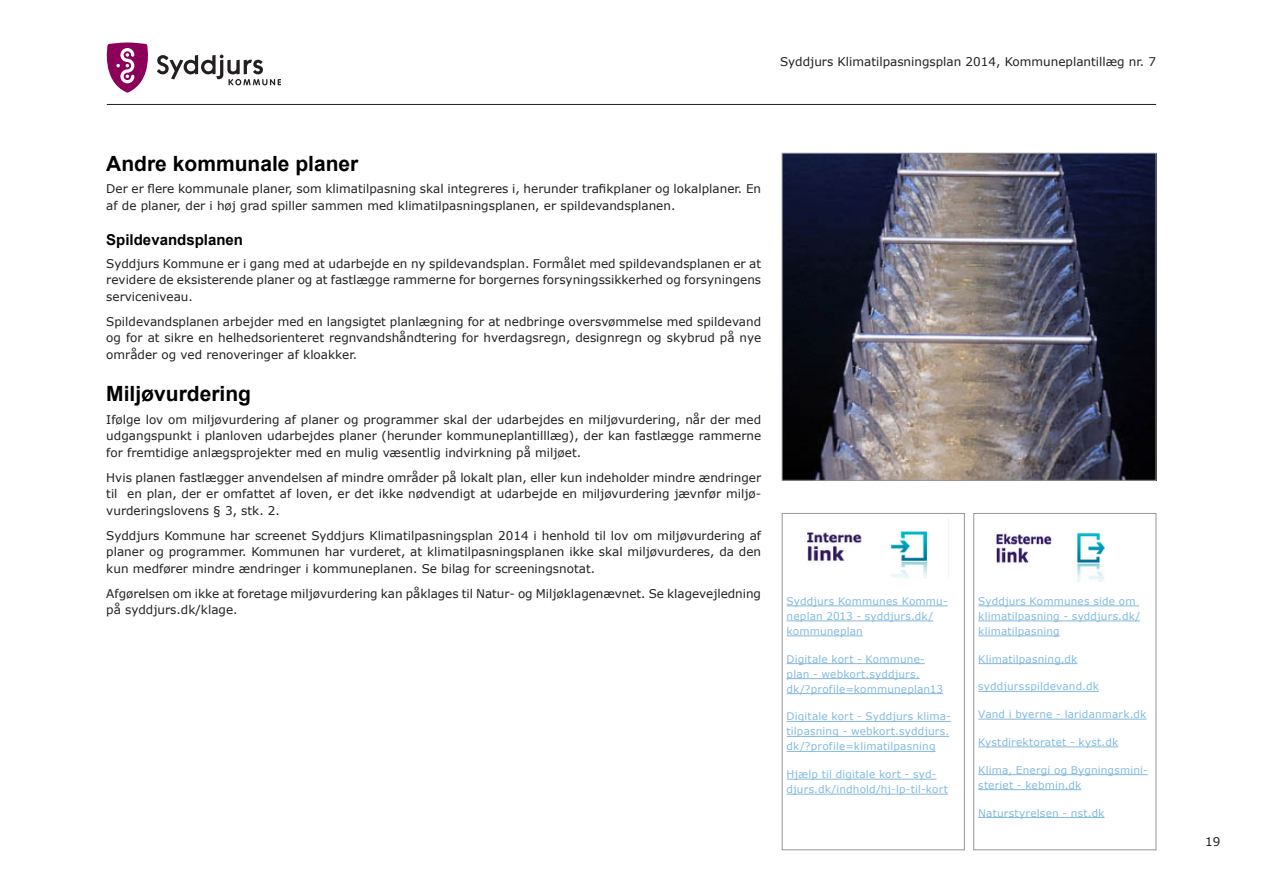
<style>
.page{position:relative;width:1263px;height:893px;background:#fff}
.page>*{position:absolute;margin:0;border:0;box-sizing:border-box;transform-origin:0 0}
.Overskrift_3{font:700 21px "Arial";color:#000}
.Overskrift_4{font:700 15px "Arial";color:#000}
.Brødtekst{font:12px/16.5px "Verdana";color:#231f20;text-align:justify}
.Link_tekst{font:10.5px/15px "Verdana";letter-spacing:.015em;color:#82bade}
</style>
<div class="page">
<hr style="left:107px;top:104px;width:1049px;height:1px;background:#231f20">
<svg style="left:107px;top:43px;width:174px;height:50px"></svg>
<hr style="left:978px;top:606px;width:161px;height:1px;background:#82bade">
<hr style="left:978px;top:621px;width:162px;height:1px;background:#82bade">
<hr style="left:978px;top:636px;width:82px;height:1px;background:#82bade">
<hr style="left:978px;top:663px;width:99px;height:1px;background:#82bade">
<hr style="left:978px;top:691px;width:121px;height:1px;background:#82bade">
<hr style="left:978px;top:719px;width:168px;height:1px;background:#82bade">
<hr style="left:978px;top:747px;width:140px;height:1px;background:#82bade">
<hr style="left:978px;top:774px;width:170px;height:1px;background:#82bade">
<hr style="left:978px;top:789px;width:103px;height:1px;background:#82bade">
<hr style="left:978px;top:817px;width:126px;height:1px;background:#82bade">
<div style="left:973px;top:513px;width:183px;height:337px;border:1px solid #939598"></div>
<img style="left:996px;top:533px;width:109px;height:48px">
<hr style="left:787px;top:606px;width:161px;height:1px;background:#82bade">
<hr style="left:787px;top:621px;width:146px;height:1px;background:#82bade">
<hr style="left:787px;top:636px;width:76px;height:1px;background:#82bade">
<hr style="left:787px;top:663px;width:138px;height:1px;background:#82bade">
<hr style="left:787px;top:678px;width:133px;height:1px;background:#82bade">
<hr style="left:787px;top:693px;width:156px;height:1px;background:#82bade">
<hr style="left:787px;top:721px;width:164px;height:1px;background:#82bade">
<hr style="left:787px;top:736px;width:162px;height:1px;background:#82bade">
<hr style="left:787px;top:751px;width:148px;height:1px;background:#82bade">
<hr style="left:787px;top:779px;width:149px;height:1px;background:#82bade">
<hr style="left:787px;top:794px;width:161px;height:1px;background:#82bade">
<div style="left:782px;top:513px;width:182px;height:337px;border:1px solid #939598"></div>
<img style="left:807px;top:531px;width:120px;height:48px">
<img style="left:784px;top:155px;width:370px;height:323px">
<div style="left:782px;top:153px;width:374px;height:327px;border:1px solid #939598"></div>
<p class="Brødtekst" style="left:780px;top:53px;width:377px">Syddjurs Klimatilpasningsplan 2014, Kommuneplantillæg nr. 7</p>
<p class="Overskrift_3" style="left:106px;top:149px;width:254px">Andre kommunale planer</p>
<p class="Brødtekst" style="left:106px;top:180px;width:656px">Der er flere kommunale planer, som klimatilpasning skal integreres i, herunder trafikplaner og lokalplaner. En af de planer, der i høj grad spiller sammen med klimatilpasningsplanen, er spildevandsplanen.</p>
<p class="Overskrift_4" style="left:106px;top:230px;width:138px">Spildevandsplanen</p>
<p class="Brødtekst" style="left:106px;top:255px;width:656px">Syddjurs Kommune er i gang med at udarbejde en ny spildevandsplan. Formålet med spildevandsplanen er at revidere de eksisterende planer og at fastlægge rammerne for borgernes forsyningssikkerhed og forsyningens serviceniveau.</p>
<p class="Brødtekst" style="left:106px;top:313px;width:656px">Spildevandsplanen arbejder med en langsigtet planlægning for at nedbringe oversvømmelse med spildevand og for at sikre en helhedsorienteret regnvandshåndtering for hverdagsregn, designregn og skybrud på nye områder og ved renoveringer af kloakker.</p>
<p class="Overskrift_3" style="left:106px;top:380px;width:146px">Miljøvurdering</p>
<p class="Brødtekst" style="left:106px;top:411px;width:656px">Ifølge lov om miljøvurdering af planer og programmer skal der udarbejdes en miljøvurdering, når der med udgangspunkt i planloven udarbejdes planer (herunder kommuneplantilllæg), der kan fastlægge rammerne for fremtidige anlægsprojekter med en mulig væsentlig indvirkning på miljøet.</p>
<p class="Brødtekst" style="left:106px;top:469px;width:656px">Hvis planen fastlægger anvendelsen af mindre områder på lokalt plan, eller kun indeholder mindre ændringer til en plan, der er omfattet af loven, er det ikke nødvendigt at udarbejde en miljøvurdering jævnfør miljø&shy;vurderingslovens § 3, stk. 2.</p>
<p class="Brødtekst" style="left:106px;top:527px;width:656px">Syddjurs Kommune har screenet Syddjurs Klimatilpasningsplan 2014 i henhold til lov om miljøvurdering af planer og programmer. Kommunen har vurderet, at klimatilpasningsplanen ikke skal miljøvurderes, da den kun medfører mindre ændringer i kommuneplanen. Se bilag for screeningsnotat.</p>
<p class="Brødtekst" style="left:106px;top:585px;width:656px">Afgørelsen om ikke at foretage miljøvurdering kan påklages til Natur- og Miljøklagenævnet. Se klagevejledning på syddjurs.dk/klage.</p>
<p class="Link_tekst" style="left:787px;top:593px;width:163px">Syddjurs Kommunes Kommu&shy;neplan 2013 - syddjurs.dk/ kommuneplan</p>
<p class="Link_tekst" style="left:787px;top:651px;width:158px">Digitale kort - Kommune&shy;plan - webkort.syddjurs. dk/?profile=kommuneplan13</p>
<p class="Link_tekst" style="left:787px;top:709px;width:166px">Digitale kort - Syddjurs klima&shy;tilpasning - webkort.syddjurs. dk/?profile=klimatilpasning</p>
<p class="Link_tekst" style="left:787px;top:767px;width:163px">Hjælp til digitale kort - syd&shy;djurs.dk/indhold/hj-lp-til-kort</p>
<p class="Link_tekst" style="left:978px;top:593px;width:163px">Syddjurs Kommunes side om klimatilpasning - syddjurs.dk/ klimatilpasning</p>
<p class="Link_tekst" style="left:978px;top:651px;width:101px">Klimatilpasning.dk</p>
<p class="Link_tekst" style="left:978px;top:679px;width:122px">syddjursspildevand.dk</p>
<p class="Link_tekst" style="left:978px;top:707px;width:170px">Vand i byerne - laridanmark.dk</p>
<p class="Link_tekst" style="left:978px;top:734px;width:141px">Kystdirektoratet - kyst.dk</p>
<p class="Link_tekst" style="left:978px;top:762px;width:171px">Klima, Energi og Bygningsmini&shy;steriet - kebmin.dk</p>
<p class="Link_tekst" style="left:978px;top:805px;width:128px">Naturstyrelsen - nst.dk</p>
<p class="Brødtekst" style="left:1205px;top:833px;width:17px">19</p>
</div>
